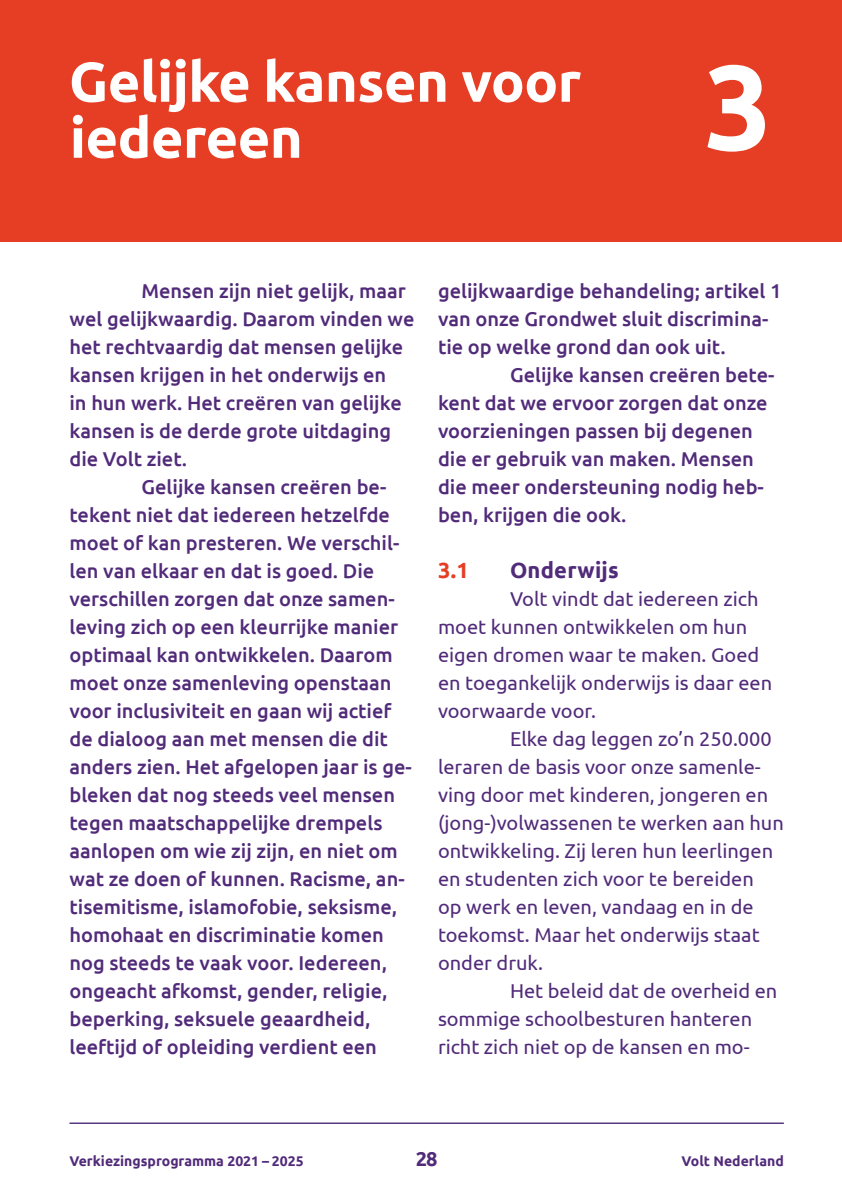
<style>
.page{position:relative;width:842px;height:1191px;background:#fff}
.page>*{position:absolute;margin:0;border:0;box-sizing:border-box;transform-origin:0 0}
.t1{font:700 120px "Ubuntu";color:#fff}
.t2{font:700 56px/56px "Ubuntu";letter-spacing:-.01em;color:#fff}
.t3{font:700 22px "Ubuntu";letter-spacing:.01em;color:#512b7a}
.t4{font:700 22px "Ubuntu";color:#e63e24}
.t5{font:500 20px/28px "Ubuntu";color:#512b7a}
.t6{font:20px/28px "Ubuntu";color:#512b7a}
.t7{font:700 20px "Ubuntu";color:#512b7a}
.t8{font:700 14px "Ubuntu";color:#512b7a}
</style>
<div class="page">
<hr style="left:69px;top:1122px;width:715px;height:2px;background:#512b7a">
<div style="left:0;top:0;width:842px;height:242px;background:#e63e24"></div>
<h2 class="t2" style="left:69px;top:53px;width:514px">Gelijke kansen voor iedereen</h2>
<h1 class="t1" style="left:704px;top:34px;width:70px">3</h1>
<p class="t5" style="left:69px;top:276px;width:346px;text-indent:72px">Mensen zijn niet gelijk, maar wel gelijkwaardig. Daarom vinden we het rechtvaardig dat mensen gelijke kansen krijgen in het onderwijs en<br>in hun werk. Het creëren van gelijke kansen is de derde grote uitdaging die Volt ziet.</p>
<p class="t5" style="left:69px;top:472px;width:344px;text-indent:72px">Gelijke kansen creëren be&shy;tekent niet dat iedereen hetzelfde moet of kan presteren. We verschil&shy;len van elkaar en dat is goed. Die verschillen zorgen dat onze samen&shy;leving zich op een kleurrijke manier optimaal kan ontwikkelen. Daarom moet onze samenleving openstaan voor inclusiviteit en gaan wij actief de dialoog aan met mensen die dit anders zien. Het afgelopen jaar is ge&shy;bleken dat nog steeds veel mensen tegen maatschappelijke drempels aanlopen om wie zij zijn, en niet om wat ze doen of kunnen. Racisme, an&shy;tisemitisme, islamofobie, seksisme, homohaat en discriminatie komen nog steeds te vaak voor. Iedereen, ongeacht afkomst, gender, religie, beperking, seksuele geaardheid, leeftijd of opleiding verdient een</p>
<p class="t5" style="left:438px;top:276px;width:345px">gelijkwaardige behandeling; artikel 1 van onze Grondwet sluit discrimina&shy;tie op welke grond dan ook uit.</p>
<p class="t5" style="left:438px;top:360px;width:338px;text-indent:72px">Gelijke kansen creëren bete&shy;kent dat we ervoor zorgen dat onze voorzieningen passen bij degenen die er gebruik van maken. Mensen die meer ondersteuning nodig heb&shy;ben, krijgen die ook.</p>
<p class="t4" style="left:438px;top:557px;width:32px">3.1</p>
<p class="t3" style="left:510px;top:557px;width:110px">Onderwijs</p>
<p class="t6" style="left:438px;top:584px;width:336px;text-indent:72px">Volt vindt dat iedereen zich moet kunnen ontwikkelen om hun eigen dromen waar te maken. Goed en toegankelijk onderwijs is daar een voorwaarde voor.</p>
<p class="t6" style="left:438px;top:724px;width:347px;text-indent:72px">Elke dag leggen zo’n 250.000 leraren de basis voor onze samenle&shy;ving door met kinderen, jongeren en (jong-)volwassenen te werken aan hun ontwikkeling. Zij leren hun leerlingen en studenten zich voor te bereiden<br>op werk en leven, vandaag en in de toekomst. Maar het onderwijs staat onder druk.</p>
<p class="t6" style="left:438px;top:976px;width:341px;text-indent:72px">Het beleid dat de overheid en sommige schoolbesturen hanteren richt zich niet op de kansen en mo-</p>
<p class="t8" style="left:69px;top:1152px;width:236px">Verkiezingsprogramma 2021 – 2025</p>
<p class="t7" style="left:416px;top:1146px;width:23px">28</p>
<p class="t8" style="left:682px;top:1152px;width:104px">Volt Nederland</p>
</div>
